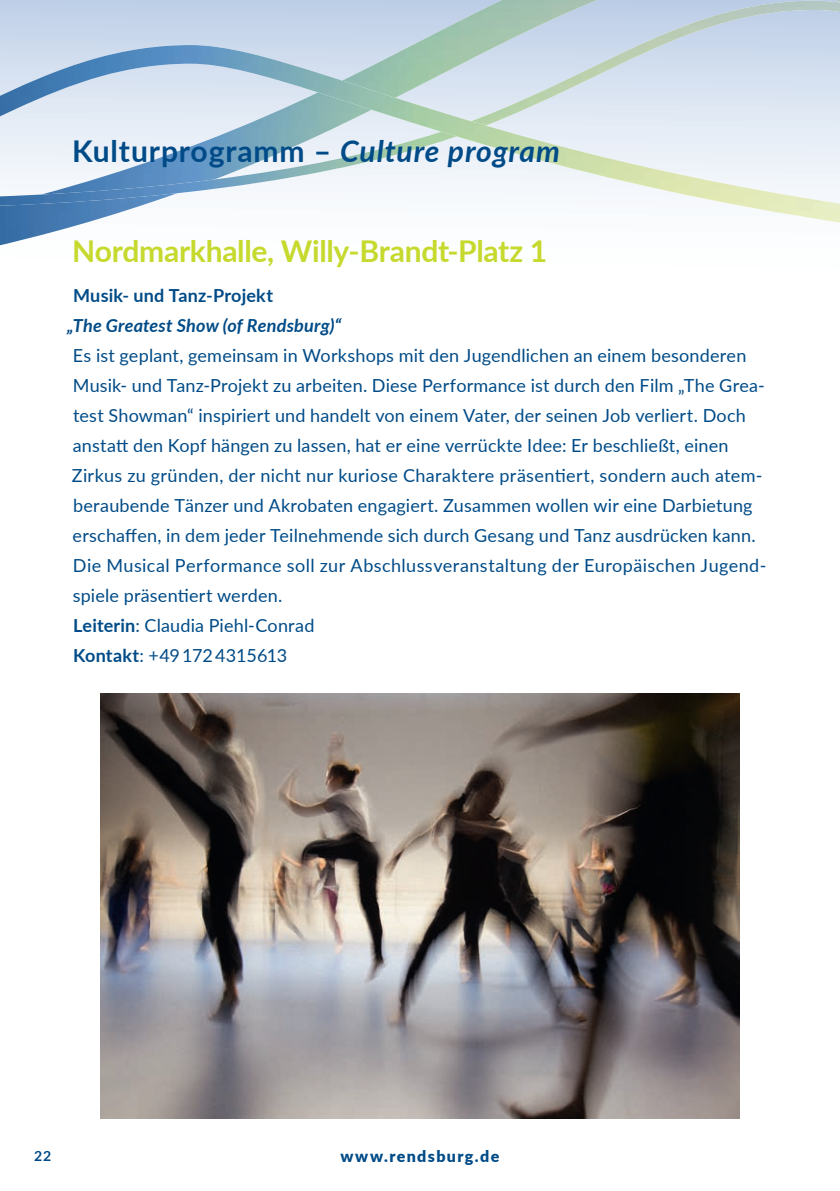
<style>
.page{position:relative;width:840px;height:1191px;background:#fff}
.page>*{position:absolute;margin:0;border:0;box-sizing:border-box;transform-origin:0 0}
.t1{font:700 30px "Lato";letter-spacing:-.01em;color:#c6d92d}
.t2{font:700 30px "Lato";letter-spacing:.03em;color:#004b87}
.t3{font:18px/30px "Lato";letter-spacing:.01em;color:#004b87}
.t4{font:italic 700 18px "Lato";letter-spacing:.01em;color:#004b87}
.t5{font:700 18px "Lato";letter-spacing:.01em;color:#004b87}
.t6{font:900 16px "Lato";letter-spacing:.085em;color:#004b87}
.t7{font:700 14px "Lato";color:#004b87}
.s1{font-style:italic}
.s2{font-weight:700}
</style>
<div class="page">
<img style="left:0;top:0;width:837px;height:246px">
<img style="left:0;top:1px;width:839px;height:44px">
<img style="left:0;top:45px;width:839px;height:180px">
<img style="left:100px;top:693px;width:639px;height:426px">
<h1 class="t2" style="left:72px;top:129px;width:489px">Kulturprogramm – <span class="s1">Culture program</span></h1>
<h1 class="t1" style="left:72px;top:229px;width:476px">Nordmarkhalle, Willy-Brandt-Platz 1</h1>
<p class="t5" style="left:73px;top:282px;width:201px">Musik- und Tanz-Projekt</p>
<p class="t4" style="left:67px;top:312px;width:275px">„The Greatest Show (of Rendsburg)“</p>
<p class="t3" style="left:72px;top:340px;width:695px">Es ist geplant, gemeinsam in Workshops mit den Jugendlichen an einem besonderen Musik- und Tanz-Projekt zu arbeiten. Diese Performance ist durch den Film „The Grea&shy;test Showman“ inspiriert und handelt von einem Vater, der seinen Job verliert. Doch anstatt den Kopf hängen zu lassen, hat er eine verrückte Idee: Er beschließt, einen Zirkus zu gründen, der nicht nur kuriose Charaktere präsentiert, sondern auch atem&shy;beraubende Tänzer und Akrobaten engagiert. Zusammen wollen wir eine Darbietung erschaffen, in dem jeder Teilnehmende sich durch Gesang und Tanz ausdrücken kann.<br>Die Musical Performance soll zur Abschlussveranstaltung der Europäischen Jugend&shy;spiele präsentiert werden.<br><span class="s2">Leiterin</span>: Claudia Piehl-Conrad<br><span class="s2">Kontakt</span>: +49 172 4315613</p>
<p class="t7" style="left:34px;top:1145px;width:19px">22</p>
<p class="t6" style="left:340px;top:1143px;width:160px">www.rendsburg.de</p>
</div>
